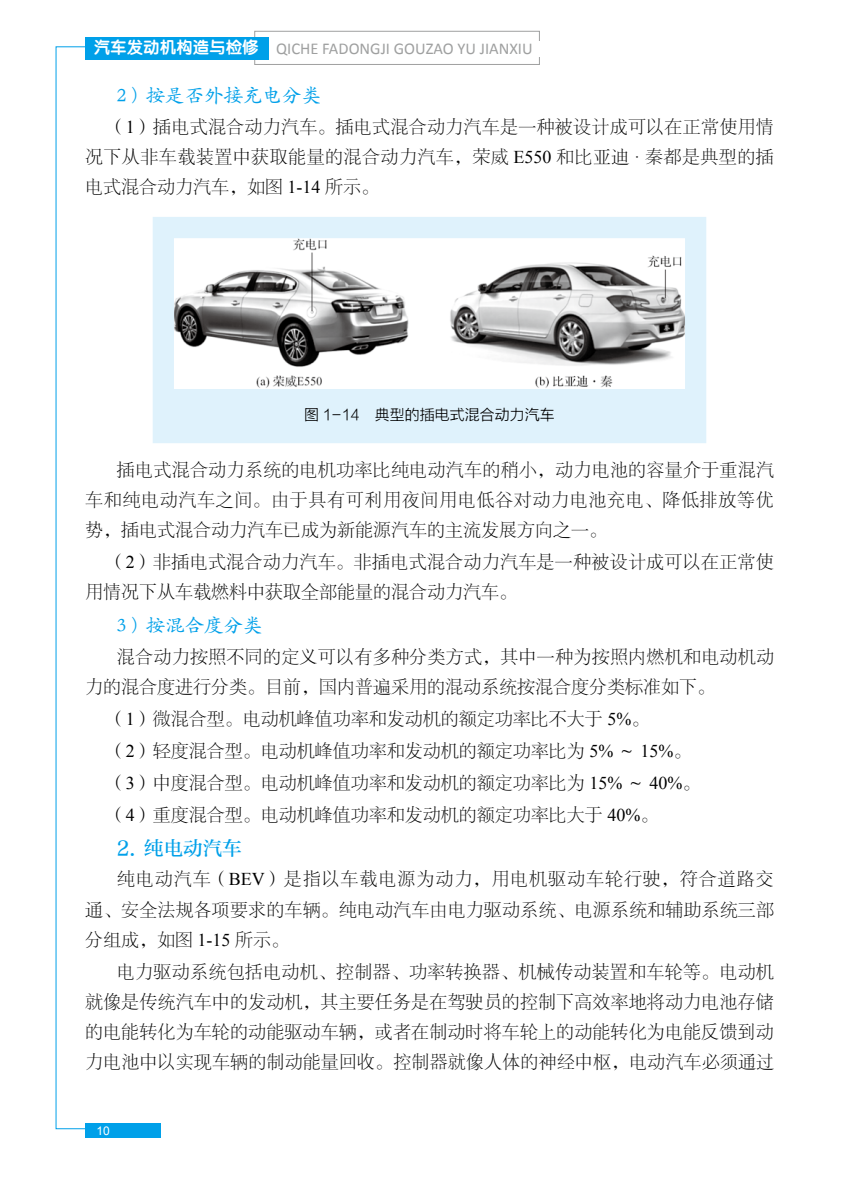
<style>
.page{position:relative;width:859px;height:1183px;background:#fff}
.page>*{position:absolute;margin:0;border:0;box-sizing:border-box;transform-origin:0 0}
.t1{font:19.5px "FZXKTJW GB1 0";color:#00a0e9}
.t2{font:19.5px "FZZHUNYSK GBK1 0";color:#00a0e9}
.t3{font:18px/30px "FZSYJW GB1 0";letter-spacing:.005em;color:#000;text-align:justify}
.t4{font:16.5px "Calibri";color:#9fa0a0}
.t5{font:15px "FZLTXHK";color:#000}
.t6{font:12px "Arial";color:#fff}
.s1{font-family:"FZY4 K GBK1 0";color:#fff}
.s2{font-family:"Times New Roman"}
</style>
<div class="page">
<div style="left:86px;top:1123px;width:75px;height:14px;background:#00a0e9"></div>
<div style="left:254px;top:31px;width:286px;height:34px;background:#fff;border:1px solid #9fa0a0"></div>
<div style="left:527px;top:41px;width:23px;height:16px;background:#fff"></div>
<div style="left:85px;top:37px;width:183px;height:23px;background:#00a0e9"></div>
<svg style="left:153px;top:217px;width:553px;height:226px"></svg>
<p class="t4" style="left:94px;top:38px;width:440px"><span class="s1">汽车发动机构造与检修</span> QICHE FADONGJI GOUZAO YU JIANXIU</p>
<p class="t1" style="left:117px;top:85px;width:206px">2）按是否外接充电分类</p>
<p class="t3" style="left:85px;top:112px;width:690px;text-indent:23px">（<span class="s2">1</span>）插电式混合动力汽车。插电式混合动力汽车是一种被设计成可以在正常使用情况下从非车载装置中获取能量的混合动力汽车，荣威 <span class="s2">E550</span> 和比亚迪 <span class="s2">·</span> 秦都是典型的插电式混合动力汽车，如图 <span class="s2">1-14</span> 所示。</p>
<p class="t5" style="left:304px;top:406px;width:252px">图 1-14　典型的插电式混合动力汽车</p>
<p class="t3" style="left:85px;top:455px;width:691px;text-indent:32px">插电式混合动力系统的电机功率比纯电动汽车的稍小，动力电池的容量介于重混汽车和纯电动汽车之间。由于具有可利用夜间用电低谷对动力电池充电、降低排放等优势，插电式混合动力汽车已成为新能源汽车的主流发展方向之一。</p>
<p class="t3" style="left:85px;top:547px;width:690px;text-indent:23px">（<span class="s2">2</span>）非插电式混合动力汽车。非插电式混合动力汽车是一种被设计成可以在正常使用情况下从车载燃料中获取全部能量的混合动力汽车。</p>
<p class="t1" style="left:117px;top:614px;width:147px">3）按混合度分类</p>
<p class="t3" style="left:85px;top:641px;width:691px;text-indent:32px">混合动力按照不同的定义可以有多种分类方式，其中一种为按照内燃机和电动机动力的混合度进行分类。目前，国内普遍采用的混动系统按混合度分类标准如下。</p>
<p class="t3" style="left:108px;top:702px;width:594px;line-height:32.1px;text-align:left">（<span class="s2">1</span>）微混合型。电动机峰值功率和发动机的额定功率比不大于 <span class="s2">5%</span>。<br>（<span class="s2">2</span>）轻度混合型。电动机峰值功率和发动机的额定功率比为 <span class="s2">5%</span> ～ <span class="s2">15%</span>。（<span class="s2">3</span>）中度混合型。电动机峰值功率和发动机的额定功率比为 <span class="s2">15%</span> ～ <span class="s2">40%</span>。（<span class="s2">4</span>）重度混合型。电动机峰值功率和发动机的额定功率比大于 <span class="s2">40%</span>。</p>
<p class="t2" style="left:117px;top:836px;width:126px">2. 纯电动汽车</p>
<p class="t3" style="left:85px;top:864px;width:690px;text-indent:32px">纯电动汽车（<span class="s2">BEV</span>）是指以车载电源为动力，用电机驱动车轮行驶，符合道路交通、安全法规各项要求的车辆。纯电动汽车由电力驱动系统、电源系统和辅助系统三部分组成，如图 <span class="s2">1-15</span> 所示。</p>
<p class="t3" style="left:85px;top:956px;width:691px;text-indent:32px">电力驱动系统包括电动机、控制器、功率转换器、机械传动装置和车轮等。电动机就像是传统汽车中的发动机，其主要任务是在驾驶员的控制下高效率地将动力电池存储的电能转化为车轮的动能驱动车辆，或者在制动时将车轮上的动能转化为电能反馈到动力电池中以实现车辆的制动能量回收。控制器就像人体的神经中枢，电动汽车必须通过</p>
<p class="t6" style="left:97px;top:1122px;width:15px">10</p>
</div>
